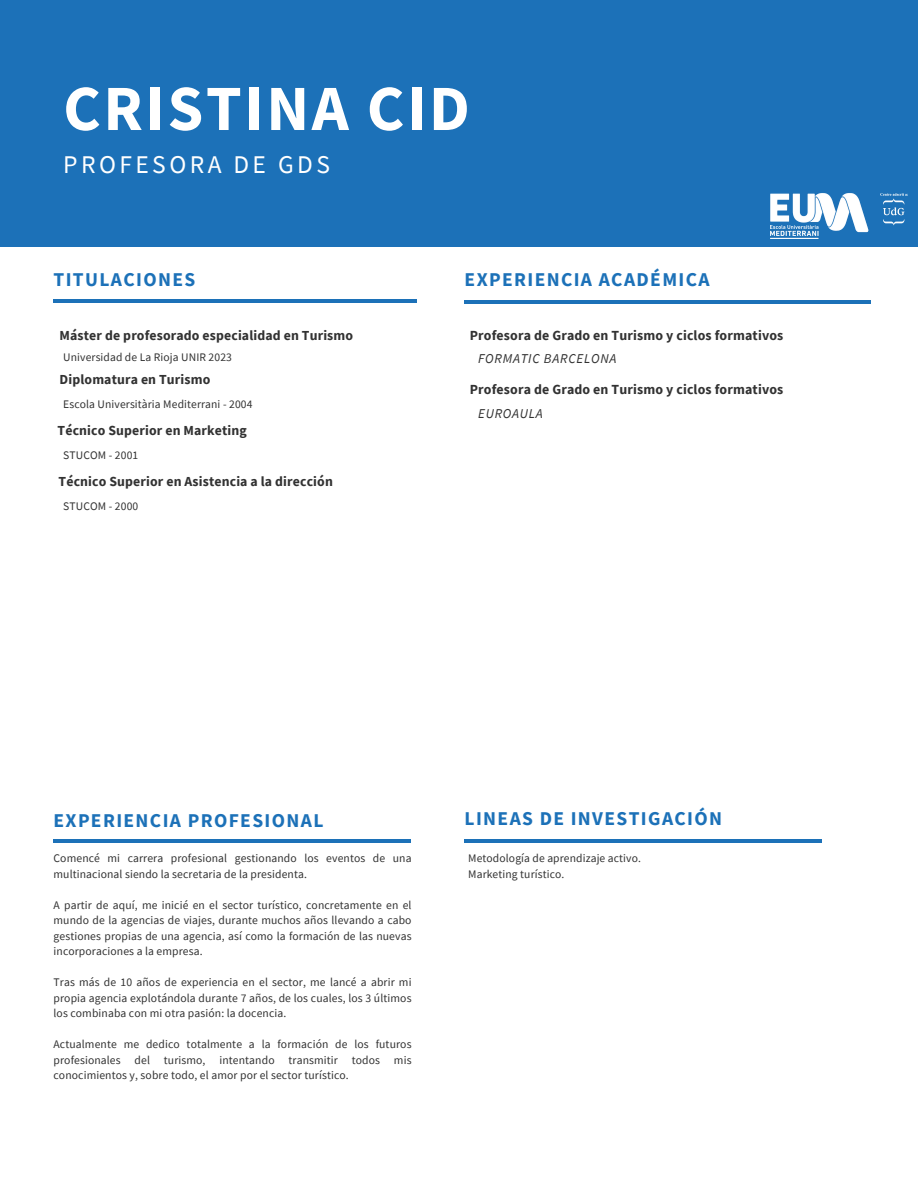
<style>
.page{position:relative;width:918px;height:1188px;background:#fff}
.page>*{position:absolute;margin:0;border:0;box-sizing:border-box;transform-origin:0 0}
.t1{font:700 64.5px "Source Sans Pro";letter-spacing:.04em;color:#fff}
.t2{font:25.5px "Source Sans Pro";letter-spacing:.135em;color:#fff}
.t3{font:700 19.5px "Source Sans Pro";letter-spacing:.07em;color:#1c71b8}
.t4{font:700 13.8px "Source Sans Pro";letter-spacing:.01em;color:#323232}
.t5{font:italic 13.5px "Source Sans Pro";letter-spacing:.055em;color:#323232}
.t6{font:11.55px/15.5px "Source Sans Pro";letter-spacing:.01em;color:#323232;text-align:justify}
</style>
<div class="page">
<div style="left:0;top:0;width:918px;height:246px;background:#1c71b8"></div>
<hr style="left:54px;top:840px;width:357px;height:3px;background:#1c71b8">
<hr style="left:465px;top:301px;width:406px;height:3px;background:#1c71b8">
<hr style="left:54px;top:300px;width:363px;height:3px;background:#1c71b8">
<img style="left:770px;top:193px;width:137px;height:46px">
<hr style="left:465px;top:840px;width:357px;height:3px;background:#1c71b8">
<h3 class="t1" style="left:63px;top:67px;width:408px">CRISTINA CID</h3>
<h5 class="t2" style="left:63px;top:148px;width:268px">PROFESORA DE GDS</h5>
<h3 class="t3" style="left:54px;top:267px;width:143px">TITULACIONES</h3>
<p class="t3" style="left:465px;top:267px;width:247px">EXPERIENCIA ACADÉMICA</p>
<h5 class="t4" style="left:60px;top:326px;width:295px">Máster de profesorado especialidad en Turismo</h5>
<h5 class="t6" style="left:63px;top:349px;width:170px">Universidad de La Rioja UNIR 2023</h5>
<p class="t4" style="left:60px;top:371px;width:152px">Diplomatura en Turismo</p>
<h5 class="t6" style="left:63px;top:396px;width:191px">Escola Universitària Mediterrani - 2004</h5>
<h4 class="t4" style="left:58px;top:421px;width:191px">Técnico Superior en Marketing</h4>
<h5 class="t6" style="left:63px;top:447px;width:77px">STUCOM - 2001</h5>
<h4 class="t4" style="left:59px;top:472px;width:276px">Técnico Superior en Asistencia a la dirección</h4>
<p class="t6" style="left:63px;top:498px;width:77px">STUCOM - 2000</p>
<p class="t4" style="left:470px;top:326px;width:315px">Profesora de Grado en Turismo y ciclos formativos</p>
<h5 class="t5" style="left:478px;top:350px;width:140px">FORMATIC BARCELONA</h5>
<h3 class="t4" style="left:470px;top:381px;width:315px">Profesora de Grado en Turismo y ciclos formativos</h3>
<p class="t5" style="left:478px;top:405px;width:66px">EUROAULA</p>
<h2 class="t3" style="left:54px;top:808px;width:271px">EXPERIENCIA PROFESIONAL</h2>
<h1 class="t3" style="left:465px;top:806px;width:259px">LINEAS DE INVESTIGACIÓN</h1>
<p class="t6" style="left:54px;top:851px;width:360px">Comencé mi carrera profesional gestionando los eventos de una multinacional siendo la secretaria de la presidenta.</p>
<p class="t6" style="left:54px;top:897px;width:360px">A partir de aquí, me inicié en el sector turístico, concretamente en el mundo de la agencias de viajes, durante muchos años llevando a cabo gestiones propias de una agencia, así como la formación de las nuevas incorporaciones a la empresa.</p>
<p class="t6" style="left:54px;top:975px;width:360px">Tras más de 10 años de experiencia en el sector, me lancé a abrir mi propia agencia explotándola durante 7 años, de los cuales, los 3 últimos los combinaba con mi otra pasión: la docencia.</p>
<h3 class="t6" style="left:54px;top:1037px;width:360px">Actualmente me dedico totalmente a la formación de los futuros profesionales del turismo, intentando transmitir todos mis conocimientos y, sobre todo, el amor por el sector turístico.</h3>
<p class="t6" style="left:468px;top:851px;width:174px">Metodología de aprendizaje activo.</p>
<p class="t6" style="left:468px;top:866px;width:98px">Marketing turístico.</p>
</div>
